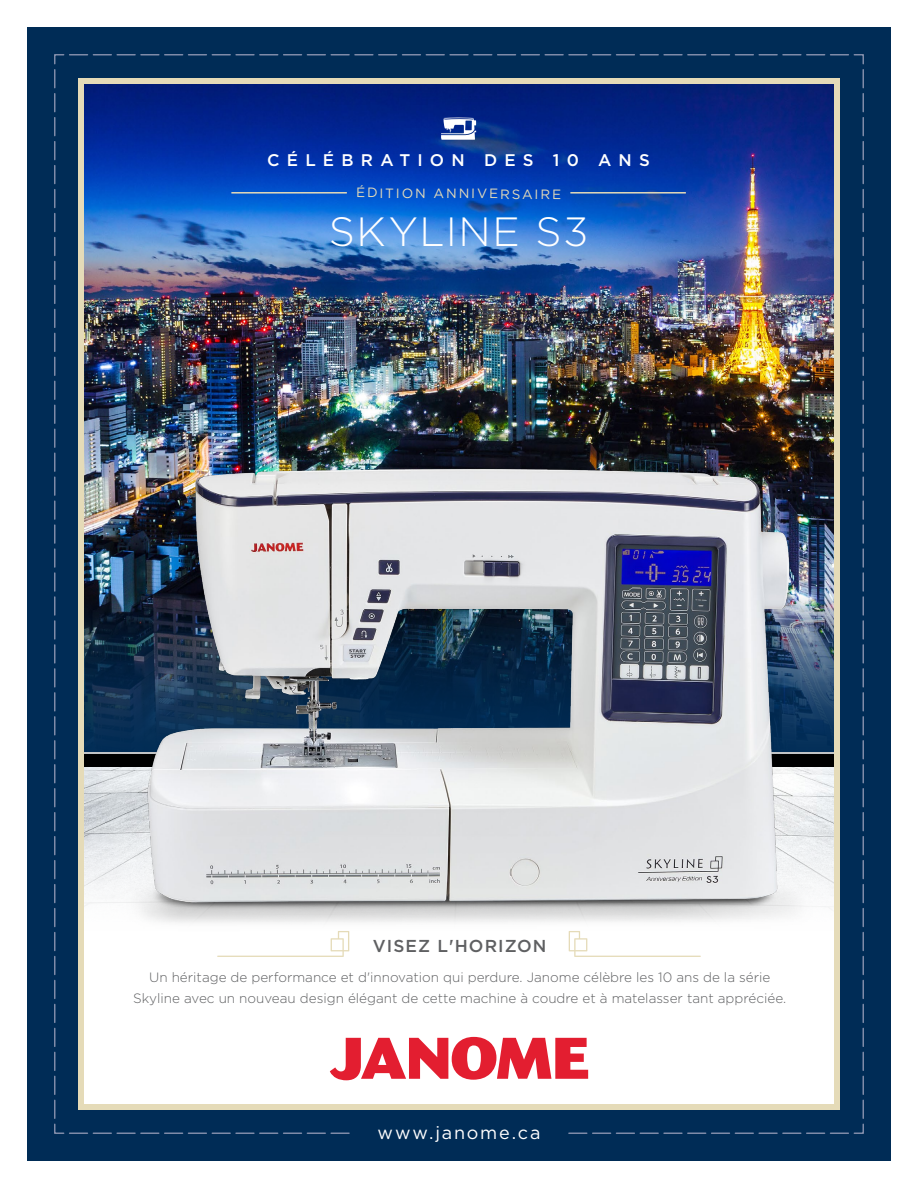
<style>
.page{position:relative;width:918px;height:1188px;background:#fff}
.page>*{position:absolute;margin:0;border:0;box-sizing:border-box;transform-origin:0 0}
.t1{font:300 40.8px "Gotham";letter-spacing:.04em;color:#fff}
.t2{font:18px "Gotham";letter-spacing:.1em;color:#fff}
.t3{font:500 17.25px "Gotham";letter-spacing:.06em;color:#5f6062}
.t4{font:500 16.8px "Gotham";letter-spacing:.43em;color:#fff}
.t5{font:300 13.5px/21px "Gotham";color:#5f6062;text-align:center}
.t6{font:13.5px "Gotham";letter-spacing:.13em;color:#e5dbb8}
</style>
<div class="page">
<div style="left:27px;top:27px;width:864px;height:1134px;border:51px solid #002c56"></div>
<img style="left:53px;top:53px;width:812px;height:1082px">
<div style="left:352px;top:1124px;width:214px;height:20px;background:#002c56"></div>
<div style="left:351px;top:1123px;width:216px;height:22px;border:2px solid #002c56"></div>
<svg style="left:330px;top:1037px;width:258px;height:43px"></svg>
<img style="left:89px;top:433px;width:746px;height:526px">
<svg style="left:441px;top:118px;width:35px;height:22px"></svg>
<hr style="left:231px;top:192px;width:116px;height:2px;background:#e5dbb8">
<hr style="left:570px;top:192px;width:116px;height:2px;background:#e5dbb8">
<svg style="left:569px;top:931px;width:132px;height:26px"></svg>
<svg style="left:217px;top:931px;width:132px;height:26px"></svg>
<p class="t4" style="left:267px;top:149px;width:384px">CÉLÉBRATION DES 10 ANS</p>
<p class="t6" style="left:356px;top:185px;width:207px">ÉDITION ANNIVERSAIRE</p>
<h1 class="t1" style="left:329px;top:205px;width:261px">SKYLINE S3</h1>
<p class="t3" style="left:373px;top:934px;width:175px">VISEZ L'HORIZON</p>
<p class="t5" style="left:133px;top:966px;width:654px">Un héritage de performance et d'innovation qui perdure. Janome célèbre les 10 ans de la série<br>Skyline avec un nouveau design élégant de cette machine à coudre et à matelasser tant appréciée.</p>
<h2 class="t2" style="left:378px;top:1121px;width:164px">www.janome.ca</h2>
</div>
